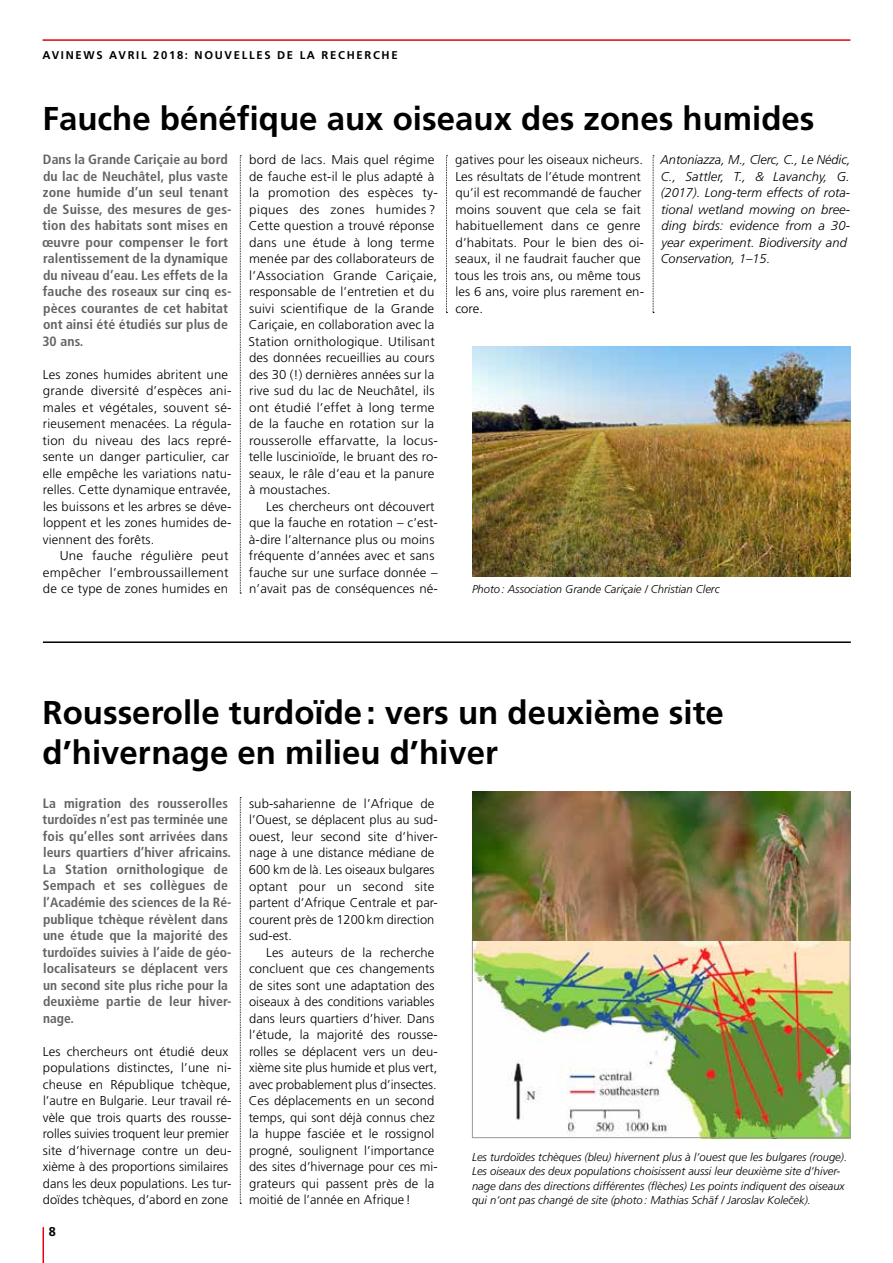
<style>
.page{position:relative;width:893px;height:1263px;background:#fff}
.page>*{position:absolute;margin:0;border:0;box-sizing:border-box;transform-origin:0 0}
.t1{font:700 33px/40.5px "Frutiger";color:#000}
.t2{font:700 condensed 13.5px/16.5px "Frutiger";letter-spacing:.005em;color:#636362}
.t3{font:300 12.75px/16.5px "Frutiger";letter-spacing:.01em;color:#000}
.t4{font:300 12.75px/16.5px "Frutiger";letter-spacing:.01em;color:#000;text-align:justify;scale:1.05 1}
.t5{font:italic 300 12.75px/16.5px "Frutiger";color:#000}
.t6{font:700 12.75px "Frutiger";color:#000}
.t7{font:italic 300 11.25px/14.2px "Frutiger";color:#000}
.t8{font:700 11.25px "Frutiger";letter-spacing:.15em;color:#000}
</style>
<div class="page">
<hr style="left:43px;top:1227px;width:1px;height:36px;background:#e3000f">
<hr style="left:43px;top:39px;width:807px;height:2px;background:#e3000f">
<img style="left:472px;top:346px;width:378px;height:231px">
<img style="left:472px;top:791px;width:378px;height:345px">
<div style="left:472px;top:940px;width:378px;height:198px;border:1px solid #989898"></div>
<svg style="left:240px;top:155px;width:1px;height:439px"></svg>
<svg style="left:240px;top:797px;width:1px;height:407px"></svg>
<svg style="left:446px;top:155px;width:1px;height:158px"></svg>
<svg style="left:653px;top:155px;width:1px;height:158px"></svg>
<hr style="left:43px;top:641px;width:808px;height:2px;background:#000">
<p class="t8" style="left:43px;top:49px;width:357px">AVINEWS AVRIL 2018: NOUVELLES DE LA RECHERCHE</p>
<h1 class="t1" style="left:43px;top:98px;width:773px">Fauche bénéfique aux oiseaux des zones humides</h1>
<p class="t2" style="left:42px;top:151px;width:191px">Dans la Grande Cariçaie au bord du lac de Neuchâtel, plus vaste zone humide d’un seul tenant de Suisse, des mesures de ges&shy;tion des habitats sont mises en œuvre pour compenser le fort ralentissement de la dynamique du niveau d’eau. Les effets de la fauche des roseaux sur cinq es&shy;pèces courantes de cet habitat ont ainsi été étudiés sur plus de<br>30 ans.</p>
<p class="t3" style="left:43px;top:366px;width:191px">Les zones humides abritent une grande diversité d’espèces ani&shy;males et végétales, souvent sé&shy;rieusement menacées. La régula&shy;tion du niveau des lacs repré&shy;sente un danger particulier, car elle empêche les variations natu&shy;relles. Cette dynamique entravée, les buissons et les arbres se déve&shy;loppent et les zones humides de&shy;viennent des forêts.</p>
<p class="t4" style="left:43px;top:548px;width:178px;text-indent:17px">Une fauche régulière peut empêcher l’embroussaillement de ce type de zones humides en</p>
<p class="t4" style="left:248px;top:152px;width:182px;text-align:left">bord de lacs. Mais quel régime de fauche est-il le plus adapté à la promotion des espèces ty&shy;piques des zones humides ?<br>Cette question a trouvé réponse dans une étude à long terme menée par des collaborateurs de l’Association Grande Cariçaie, responsable de l’entretien et du suivi scientifique de la Grande<br>Cariçaie, en collaboration avec la<br>Station ornithologique. Utilisant des données recueillies au cours des 30 (!) dernières années sur la rive sud du lac de Neuchâtel, ils ont étudié l’effet à long terme de la fauche en rotation sur la rousserolle effarvatte, la locus&shy;telle luscinioïde, le bruant des ro&shy;seaux, le râle d’eau et la panure à moustaches.</p>
<p class="t3" style="left:249px;top:498px;width:190px;text-indent:17px">Les chercheurs ont découvert que la fauche en rotation – c’est&shy;à-dire l’alternance plus ou moins fréquente d’années avec et sans fauche sur une surface donnée – n’avait pas de conséquences né-</p>
<p class="t3" style="left:455px;top:152px;width:191px">gatives pour les oiseaux nicheurs.<br>Les résultats de l’étude montrent qu’il est recommandé de faucher moins souvent que cela se fait habituellement dans ce genre d’habitats. Pour le bien des oi&shy;seaux, il ne faudrait faucher que tous les trois ans, ou même tous les 6 ans, voire plus rarement en&shy;core.</p>
<p class="t5" style="left:660px;top:152px;width:192px">Antoniazza, M., Clerc, C., Le Nédic,<br>C., Sattler, T., &amp; Lavanchy, G. (2017). Long-term effects of rota&shy;tional wetland mowing on bree&shy;ding birds: evidence from a 30- year experiment. Biodiversity and<br>Conservation, 1–15.</p>
<p class="t7" style="left:472px;top:582px;width:249px">Photo: Association Grande Cariçaie / Christian Clerc</p>
<h1 class="t1" style="left:43px;top:692px;width:683px">Rousserolle turdoïde: vers un deuxième site d’hivernage en milieu d’hiver</h1>
<p class="t2" style="left:43px;top:795px;width:190px">La migration des rousserolles turdoïdes n’est pas terminée une fois qu’elles sont arrivées dans leurs quartiers d’hiver africains.<br>La Station ornithologique de<br>Sempach et ses collègues de l’Académie des sciences de la Ré&shy;publique tchèque révèlent dans une étude que la majorité des turdoïdes suivies à l’aide de géo&shy;localisateurs se déplacent vers un second site plus riche pour la deuxième partie de leur hiver&shy;nage.</p>
<p class="t3" style="left:43px;top:1043px;width:190px">Les chercheurs ont étudié deux populations distinctes, l’une ni&shy;cheuse en République tchèque, l’autre en Bulgarie. Leur travail ré&shy;vèle que trois quarts des rousse&shy;rolles suivies troquent leur premier site d’hivernage contre un deu&shy;xième à des proportions similaires dans les deux populations. Les tur&shy;doïdes tchèques, d’abord en zone</p>
<p class="t6" style="left:49px;top:1224px;width:9px">8</p>
<p class="t3" style="left:249px;top:795px;width:190px">sub-saharienne de l’Afrique de l’Ouest, se déplacent plus au sud&shy;ouest, leur second site d’hiver&shy;nage à une distance médiane de<br>600 km de là. Les oiseaux bulgares optant pour un second site partent d’Afrique Centrale et par&shy;courent près de 1200km direction sud-est.</p>
<p class="t3" style="left:249px;top:944px;width:190px;text-indent:17px">Les auteurs de la recherche concluent que ces changements de sites sont une adaptation des oiseaux à des conditions variables dans leurs quartiers d’hiver. Dans l’étude, la majorité des rousse&shy;rolles se déplacent vers un deu&shy;xième site plus humide et plus vert, avec probablement plus d’insectes.<br>Ces déplacements en un second temps, qui sont déjà connus chez la huppe fasciée et le rossignol progné, soulignent l’importance des sites d’hivernage pour ces mi&shy;grateurs qui passent près de la moitié de l’année en Afrique!</p>
<p class="t7" style="left:472px;top:1150px;width:377px">Les turdoïdes tchèques (bleu) hivernent plus à l’ouest que les bulgares (rouge).<br>Les oiseaux des deux populations choisissent aussi leur deuxième site d’hiver&shy;nage dans des directions différentes (flèches) Les points indiquent des oiseaux qui n’ont pas changé de site (photo: Mathias Schäf / Jaroslav Kolecˇek).</p>
</div>
